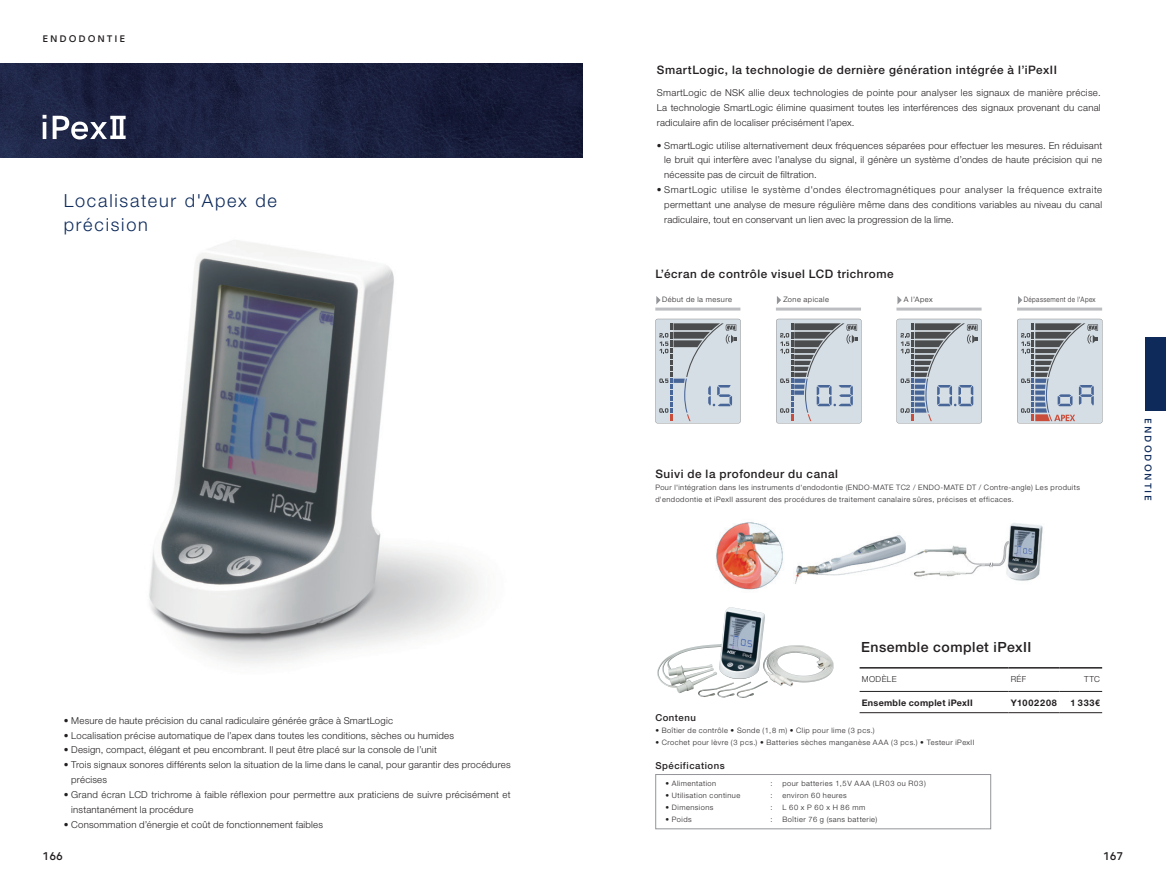
<style>
.page{position:relative;width:1166px;height:893px;background:#fff}
.page>*{position:absolute;margin:0;border:0;box-sizing:border-box;transform-origin:0 0}
.t1{font:300 18px/24.5px "Helvetica Neue";letter-spacing:.1em;color:#0d2a5b}
.t2{font:500 14.1px "Helvetica Neue";letter-spacing:.035em;color:#231f20}
.t3{font:500 11.7px "Helvetica Neue";letter-spacing:.045em;color:#231f20}
.t4{font:500 10.65px "NSKTSRE";color:#231f20}
.t5{font:300 9.6px/14.9px "Helvetica Neue";letter-spacing:.02em;color:#231f20;text-align:justify}
.t6{font:500 9.6px "Helvetica Neue";letter-spacing:.055em;color:#231f20}
.t7{font:700 9px "Helvetica Neue";letter-spacing:.035em;color:#231f20}
.t8{font:500 9px "NSKTSRE";letter-spacing:.21em;color:#231f20}
.t9{font:500 9px "NSKTSRE";letter-spacing:.21em;color:#0d2a5b}
.t10{font:700 9px "Helvetica Neue";letter-spacing:.09em;color:#231f20}
.t11{font:300 8.25px "Helvetica Neue";letter-spacing:.055em;color:#231f20}
.t12{font:300 7.5px/11.7px "Helvetica Neue";letter-spacing:.065em;color:#231f20}
.t13{font:300 7.5px "Helvetica Neue";letter-spacing:.065em;color:#231f20;scale:.85 1}
</style>
<div class="page">
<img style="left:0;top:64px;width:583px;height:93px">
<hr style="left:655px;top:308px;width:85px;height:3px;background:#bcbdc0">
<svg style="left:656px;top:296px;width:4px;height:8px"></svg>
<hr style="left:775px;top:308px;width:85px;height:3px;background:#bcbdc0">
<svg style="left:776px;top:296px;width:5px;height:8px"></svg>
<hr style="left:896px;top:308px;width:85px;height:3px;background:#bcbdc0">
<svg style="left:897px;top:296px;width:4px;height:8px"></svg>
<hr style="left:1016px;top:308px;width:85px;height:3px;background:#bcbdc0">
<svg style="left:1018px;top:296px;width:4px;height:8px"></svg>
<img style="left:716px;top:522px;width:327px;height:68px">
<svg style="left:776px;top:319px;width:85px;height:104px"></svg>
<svg style="left:655px;top:319px;width:85px;height:104px"></svg>
<svg style="left:896px;top:319px;width:85px;height:104px"></svg>
<svg style="left:1017px;top:319px;width:85px;height:104px"></svg>
<img style="left:149px;top:240px;width:330px;height:424px">
<img style="left:657px;top:607px;width:73px;height:86px">
<div style="left:655px;top:774px;width:335px;height:55px;border:1px solid #939598"></div>
<hr style="left:859px;top:667px;width:149px;height:2px;background:#231f20">
<hr style="left:1008px;top:667px;width:51px;height:2px;background:#231f20">
<hr style="left:1059px;top:667px;width:42px;height:2px;background:#231f20">
<hr style="left:859px;top:691px;width:149px;height:1px;background:#231f20">
<hr style="left:1008px;top:691px;width:51px;height:1px;background:#231f20">
<hr style="left:1059px;top:691px;width:42px;height:1px;background:#231f20">
<hr style="left:859px;top:712px;width:149px;height:1px;background:#231f20">
<hr style="left:1008px;top:712px;width:51px;height:1px;background:#231f20">
<hr style="left:1059px;top:712px;width:42px;height:1px;background:#231f20">
<svg style="left:43px;top:115px;width:3px;height:4px"></svg>
<hr style="left:43px;top:122px;width:3px;height:17px;background:#fff">
<svg style="left:53px;top:116px;width:73px;height:24px"></svg>
<div style="left:1144px;top:337px;width:21px;height:73px;background:#0d2a5b"></div>
<p class="t8" style="left:43px;top:32px;width:84px">ENDODONTIE</p>
<h1 class="t1" style="left:64px;top:188px;width:214px">Localisateur d'Apex de précision</h1>
<p class="t3" style="left:656px;top:63px;width:401px">SmartLogic, la technologie de dernière génération intégrée à l’iPexII</p>
<p class="t5" style="left:656px;top:85px;width:445px">SmartLogic de NSK allie deux technologies de pointe pour analyser les signaux de manière précise.<br>La technologie SmartLogic élimine quasiment toutes les interférences des signaux provenant du canal radiculaire afin de localiser précisément l’apex.</p>
<p class="t5" style="left:664px;top:137px;width:439px;text-indent:-7px">• SmartLogic utilise alternativement deux fréquences séparées pour effectuer les mesures. En réduisant le bruit qui interfère avec l’analyse du signal, il génère un système d’ondes de haute précision qui ne nécessite pas de circuit de filtration.</p>
<p class="t5" style="left:664px;top:182px;width:439px;text-indent:-7px">• SmartLogic utilise le système d'ondes électromagnétiques pour analyser la fréquence extraite permettant une analyse de mesure régulière même dans des conditions variables au niveau du canal radiculaire, tout en conservant un lien avec la progression de la lime.</p>
<p class="t3" style="left:655px;top:267px;width:240px">L’écran de contrôle visuel LCD trichrome</p>
<p class="t12" style="left:662px;top:293px;width:71px">Début de la mesure</p>
<p class="t12" style="left:783px;top:293px;width:47px">Zone apicale</p>
<p class="t12" style="left:903px;top:293px;width:30px">A l’Apex</p>
<p class="t13" style="left:1023px;top:294px;width:86px">Dépassement de l'Apex</p>
<p class="t3" style="left:655px;top:467px;width:184px">Suivi de la profondeur du canal</p>
<p class="t12" style="left:655px;top:481px;width:426px">Pour l'intégration dans les instruments d'endodontie (ENDO-MATE TC2 / ENDO-MATE DT / Contre-angle) Les produits d'endodontie et iPexII assurent des procédures de traitement canalaire sûres, précises et efficaces.</p>
<p class="t9" style="left:1153px;top:418px;width:84px;rotate:90deg">ENDODONTIE</p>
<h2 class="t2" style="left:860px;top:639px;width:172px">Ensemble complet iPexII</h2>
<p class="t5" style="left:64px;top:713px;width:330px">• Mesure de haute précision du canal radiculaire générée grâce à SmartLogic</p>
<p class="t5" style="left:64px;top:727px;width:391px">• Localisation précise automatique de l’apex dans toutes les conditions, sèches ou humides</p>
<p class="t5" style="left:64px;top:742px;width:374px">• Design, compact, élégant et peu encombrant. Il peut être placé sur la console de l’unit</p>
<p class="t5" style="left:71px;top:757px;width:441px;text-indent:-7px">• Trois signaux sonores différents selon la situation de la lime dans le canal, pour garantir des procédures précises</p>
<p class="t5" style="left:71px;top:787px;width:440px;text-indent:-7px">• Grand écran LCD trichrome à faible réflexion pour permettre aux praticiens de suivre précisément et instantanément la procédure</p>
<p class="t5" style="left:64px;top:817px;width:261px">• Consommation d’énergie et coût de fonctionnement faibles</p>
<p class="t11" style="left:861px;top:674px;width:36px">MODÈLE</p>
<p class="t11" style="left:1010px;top:674px;width:17px">RÉF</p>
<p class="t11" style="left:1083px;top:674px;width:17px">TTC</p>
<p class="t7" style="left:861px;top:697px;width:113px">Ensemble complet iPexII</p>
<p class="t10" style="left:1010px;top:697px;width:48px">Y1002208</p>
<p class="t7" style="left:1069px;top:697px;width:31px">1 333€</p>
<p class="t6" style="left:655px;top:712px;width:42px">Contenu</p>
<p class="t12" style="left:655px;top:724px;width:221px">• Boîtier de contrôle • Sonde (1,8 m) • Clip pour lime (3 pcs.)</p>
<p class="t12" style="left:655px;top:736px;width:320px">• Crochet pour lèvre (3 pcs.) • Batteries sèches manganèse AAA (3 pcs.) • Testeur iPexII</p>
<p class="t12" style="left:665px;top:777px;width:52px">• Alimentation</p>
<p class="t12" style="left:770px;top:777px;width:4px">:</p>
<p class="t12" style="left:782px;top:777px;width:145px">pour batteries 1,5V AAA (LR03 ou R03)</p>
<p class="t12" style="left:665px;top:789px;width:76px">• Utilisation continue</p>
<p class="t12" style="left:770px;top:789px;width:4px">:</p>
<p class="t12" style="left:782px;top:789px;width:66px">environ 60 heures</p>
<p class="t12" style="left:665px;top:801px;width:49px">• Dimensions</p>
<p class="t12" style="left:770px;top:801px;width:4px">:</p>
<p class="t12" style="left:782px;top:801px;width:84px">L 60 x P 60 x H 86 mm</p>
<p class="t12" style="left:665px;top:813px;width:28px">• Poids</p>
<p class="t12" style="left:770px;top:813px;width:4px">:</p>
<p class="t12" style="left:782px;top:813px;width:96px">Boîtier 76 g (sans batterie)</p>
<p class="t6" style="left:655px;top:759px;width:71px">Spécifications</p>
<p class="t4" style="left:43px;top:849px;width:22px">166</p>
<p class="t4" style="left:1102px;top:849px;width:22px">167</p>
</div>
